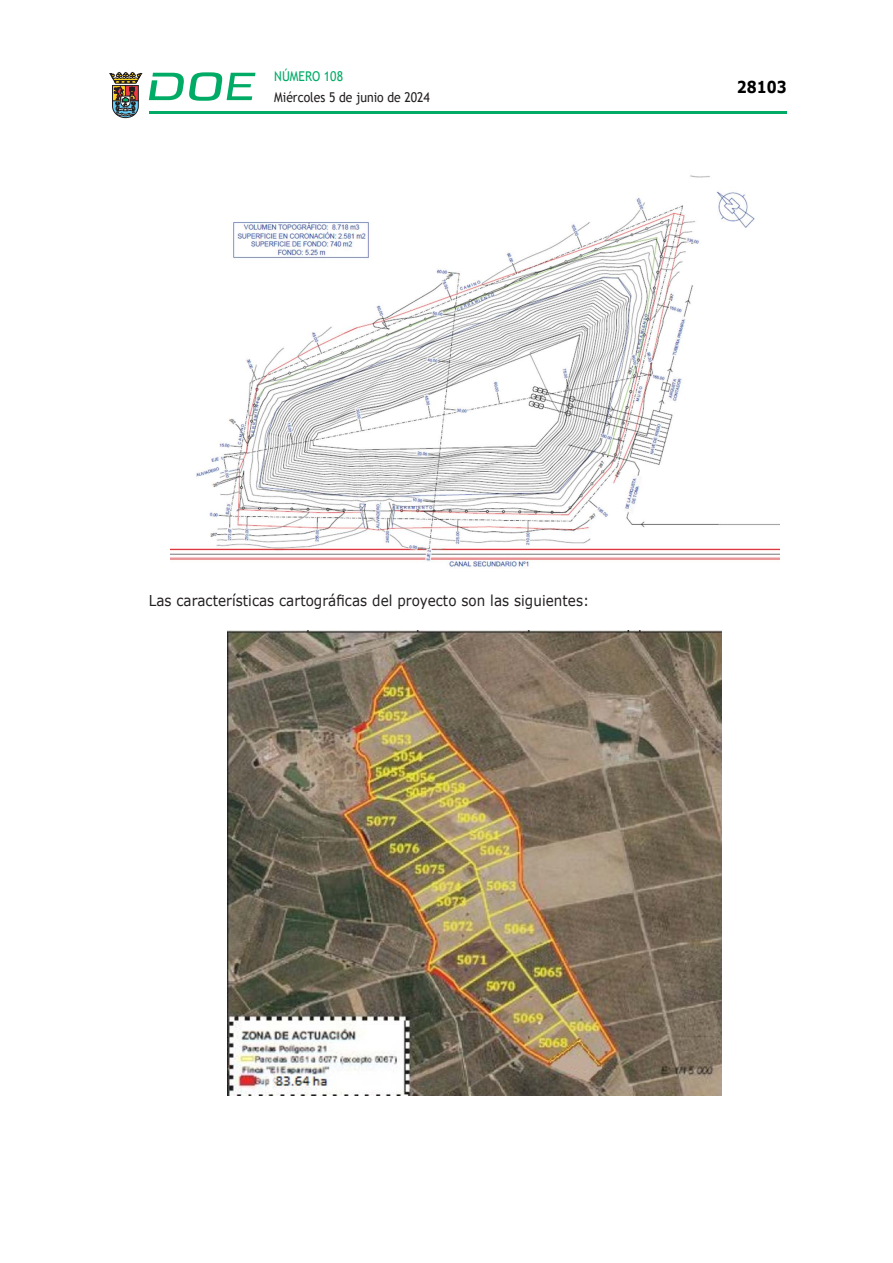
<style>
.page{position:relative;width:893px;height:1263px;background:#fff}
.page>*{position:absolute;margin:0;border:0;box-sizing:border-box;transform-origin:0 0}
.t1{font:700 16.5px "Verdana";color:#000;scale:.85 1}
.CUERPO_DE_TEXTO{font:15px "Verdana";letter-spacing:.005em;color:#231f20;scale:.9 1}
.t2{font:13.5px "Trebuchet MS";color:#231f20;scale:.9 1}
.t3{font:13.5px "Trebuchet MS";color:#00ab67;scale:.9 1}
</style>
<div class="page">
<hr style="left:149px;top:111px;width:638px;height:3px;background:#00ab66">
<svg style="left:109px;top:72px;width:33px;height:46px"></svg>
<svg style="left:149px;top:72px;width:106px;height:29px"></svg>
<img style="left:170px;top:175px;width:610px;height:394px">
<img style="left:228px;top:631px;width:494px;height:464px">
<p class="t3" style="left:274px;top:67px;width:78px">NÚMERO 108</p>
<p class="t2" style="left:274px;top:88px;width:175px">Miércoles 5 de junio de 2024</p>
<p class="t1" style="left:737px;top:75px;width:60px">28103</p>
<p class="CUERPO_DE_TEXTO" style="left:149px;top:590px;width:491px">Las características cartográficas del proyecto son las siguientes:</p>
</div>
